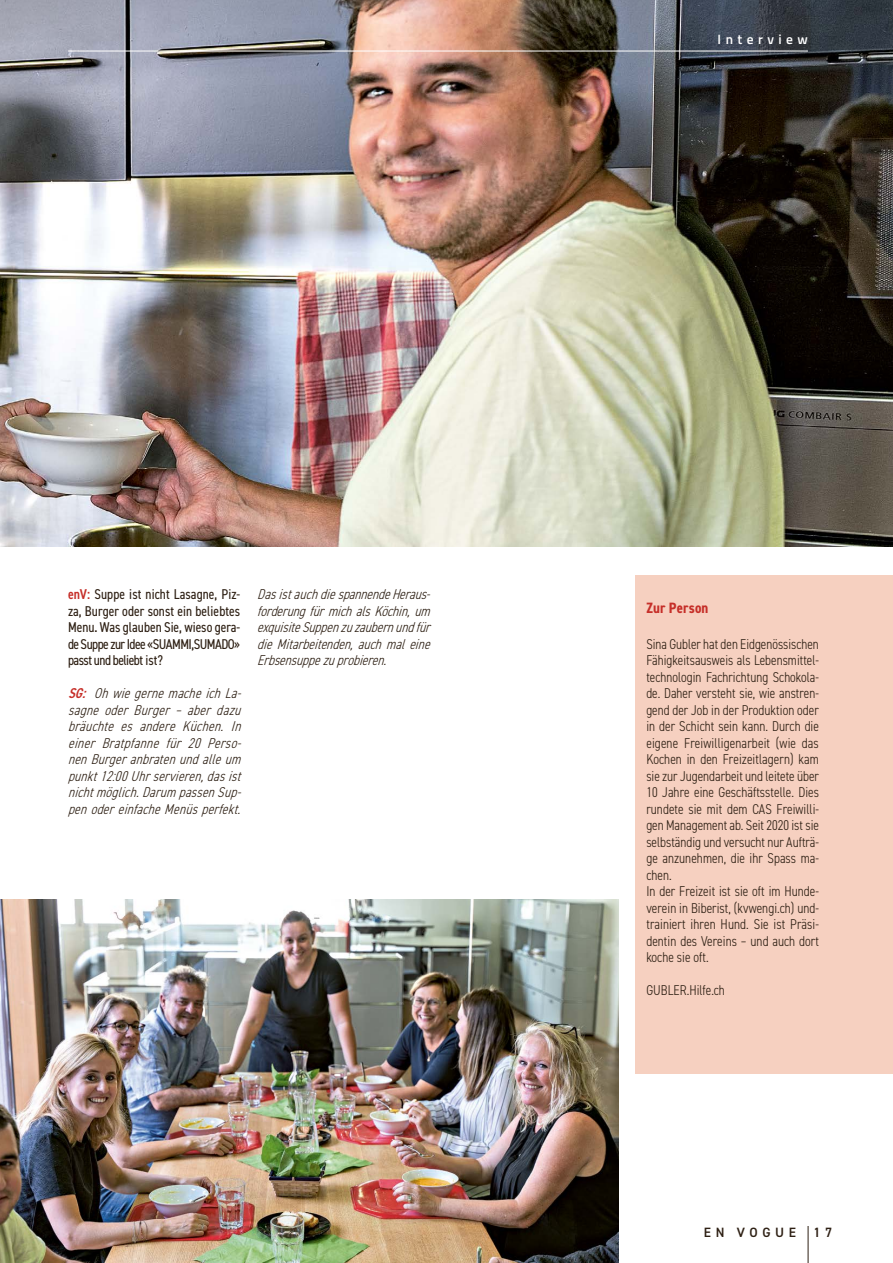
<style>
.page{position:relative;width:893px;height:1263px;background:#fff}
.page>*{position:absolute;margin:0;border:0;box-sizing:border-box;transform-origin:0 0}
.t1{font:700 condensed 15px "DIN2014";letter-spacing:.01em;color:#c62f29}
.t2{font:300 condensed 14.25px/16.5px "DIN2014";letter-spacing:.005em;color:#2e2014}
.t3{font:italic 300 condensed 14.25px/16.5px "DIN2014";color:#2e2014;text-align:justify}
.t4{font:condensed 14.25px/16.5px "DIN2014";letter-spacing:-.035em;color:#2e2014;text-align:justify}
.t5{font:600 13.5px "DIN2014";letter-spacing:.34em;color:#2e2014}
.t6{font:600 13.5px "Cairo";letter-spacing:.33em;color:#fff}
.s1{font-weight:600;color:#c62f29}
</style>
<div class="page">
<div style="left:636px;top:575px;width:257px;height:498px;background:#f6d0c0"></div>
<img style="left:0;top:0;width:893px;height:547px">
<img style="left:0;top:899px;width:619px;height:364px">
<hr style="left:808px;top:1226px;width:1px;height:37px;background:#2e2014">
<hr style="left:68px;top:51px;width:740px;height:1px;background:#fff">
<p class="t6" style="left:718px;top:34px;width:92px">Interview</p>
<p class="t4" style="left:68px;top:586px;width:174px"><span class="s1">enV:</span> Suppe ist nicht Lasagne, Piz&shy;za, Burger oder sonst ein beliebtes Menu. Was glauben Sie, wieso gera&shy;de Suppe zur Idee «SUAMMI,SUMADO» passt und beliebt ist?</p>
<p class="t3" style="left:68px;top:685px;width:178px"><span class="s1">SG:</span> OhwiegernemacheichLa&shy;sagne oder Burger – aber dazu bräuchte es andere Küchen. In einer Bratpfanne für 20 Perso&shy;nenBurgeranbratenundalleum punkt12:00Uhrservieren,dasist nichtmöglich.Darum passenSup&shy;penodereinfacheMenüsperfekt.</p>
<p class="t3" style="left:257px;top:586px;width:178px">DasistauchdiespannendeHeraus&shy;forderungfürmichalsKöchin,um exquisiteSuppenzuzaubernundfür die Mitarbeitenden, auch mal eine Erbsensuppezuprobieren.</p>
<p class="t1" style="left:646px;top:600px;width:64px">Zur Person</p>
<p class="t2" style="left:646px;top:636px;width:174px">Sina Gubler hat den Eidgenössischen Fähigkeitsausweis als Lebensmittel&shy;technologin Fachrichtung Schokola&shy;de. Daher versteht sie, wie anstren&shy;gend der Job in der Produktion oder in der Schicht sein kann. Durch die eigene Freiwilligenarbeit (wie das Kochen in den Freizeitlagern) kam sie zur Jugendarbeit und leitete über 10 Jahre eine Geschäftsstelle. Dies rundete sie mit dem CAS Freiwilli&shy;gen Management ab. Seit 2020 ist sie selbständig und versucht nur Aufträ&shy;ge anzunehmen, die ihr Spass ma&shy;chen.<br>In der Freizeit ist sie oft im Hunde&shy;verein in Biberist, (kvwengi.ch) und&shy;trainiert ihren Hund. Sie ist Präsi&shy;dentin des Vereins – und auch dort koche sie oft.</p>
<p class="t2" style="left:646px;top:982px;width:80px">GUBLER.Hilfe.ch</p>
<p class="t5" style="left:704px;top:1224px;width:94px">EN VOGUE</p>
<p class="t5" style="left:814px;top:1225px;width:20px">1 7</p>
</div>
